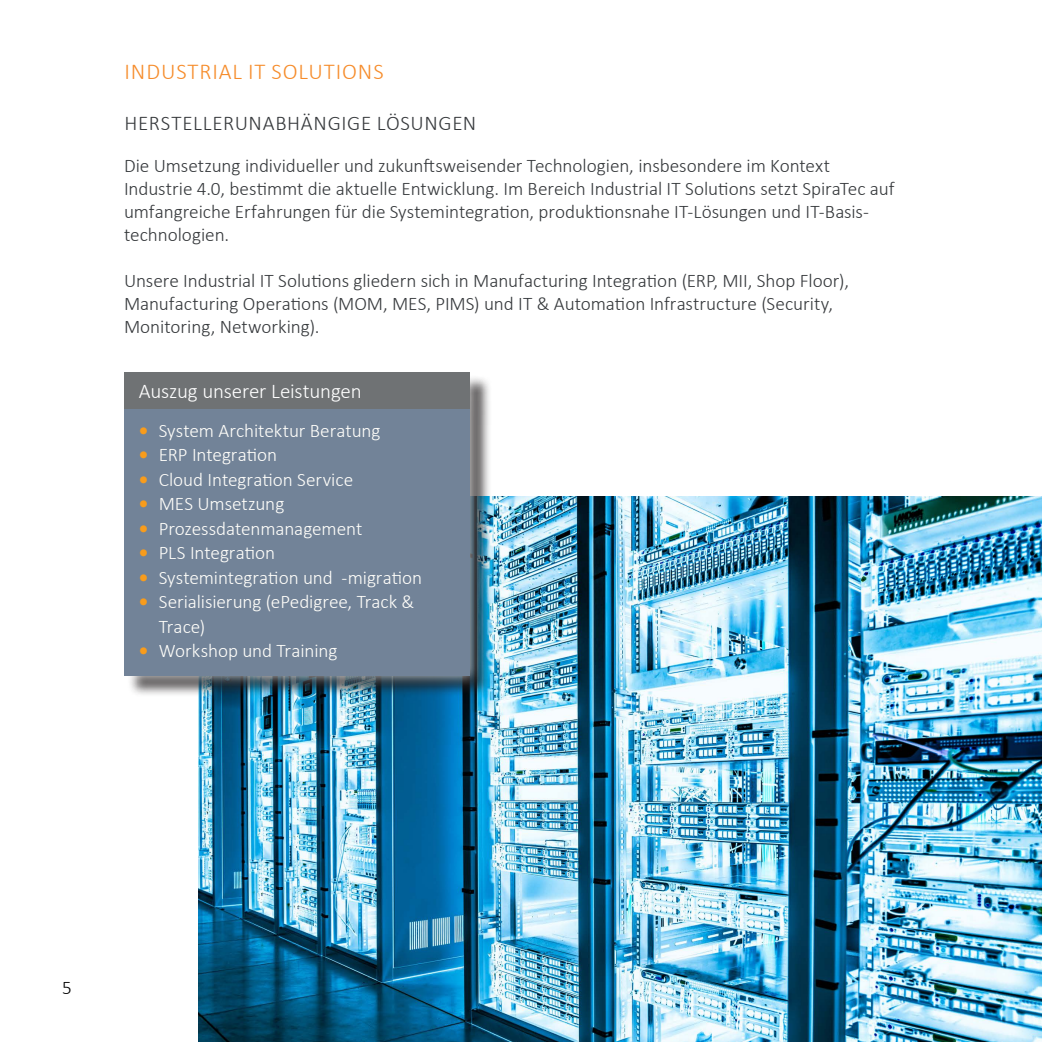
<style>
.page{position:relative;width:1042px;height:1042px;background:#fff}
.page>*{position:absolute;margin:0;border:0;box-sizing:border-box;transform-origin:0 0}
.Brotschrift{font:300 22.75px "Calibri";letter-spacing:.04em;color:#f68c2b}
.Brotschrift-2{font:300 21px "Calibri";letter-spacing:.03em;color:#36393c}
.Brotschrift-3{font:300 21px "Calibri";letter-spacing:-.01em;color:#fff}
.Brotschrift-4{font:300 19.25px/23.1px "Calibri";letter-spacing:-.005em;color:#36393c}
.t1{font:300 19.25px/24.5px "Calibri";letter-spacing:-.005em;color:#fffefa}
.t2{font:300 19.25px "Calibri";color:#000}
.s1{font-weight:700;color:#f89c1c}
</style>
<div class="page">
<img style="left:198px;top:496px;width:844px;height:546px">
<div style="left:127px;top:375px;width:365px;height:322px;background:#231f20;opacity:.75"></div>
<div style="left:113px;top:361px;width:368px;height:326px;background:#fff;opacity:.75"></div>
<div style="left:124px;top:391px;width:346px;height:285px;background:#728398"></div>
<div style="left:124px;top:372px;width:346px;height:37px;background:#6f7274"></div>
<p class="Brotschrift" style="left:124px;top:57px;width:261px">INDUSTRIAL IT SOLUTIONS</p>
<p class="Brotschrift-2" style="left:124px;top:109px;width:353px">HERSTELLERUNABHÄNGIGE LÖSUNGEN</p>
<p class="Brotschrift-4" style="left:124px;top:153px;width:707px">Die Umsetzung individueller und zukunftsweisender Technologien, insbesondere im Kontext</p>
<p class="Brotschrift-4" style="left:124px;top:176px;width:772px">Industrie 4.0, bestimmt die aktuelle Entwicklung. Im Bereich Industrial IT Solutions setzt SpiraTec auf umfangreiche Erfahrungen für die Systemintegration, produktionsnahe IT-Lösungen und IT-Basis&shy;technologien.</p>
<p class="Brotschrift-4" style="left:124px;top:269px;width:726px">Unsere Industrial IT Solutions gliedern sich in Manufacturing Integration (ERP, MII, Shop Floor),<br>Manufacturing Operations (MOM, MES, PIMS) und IT &amp; Automation Infrastructure (Security,<br>Monitoring, Networking).</p>
<p class="Brotschrift-3" style="left:139px;top:378px;width:224px">Auszug unserer Leistungen</p>
<p class="t1" style="left:139px;top:418px;width:243px"><span class="s1">•</span> System Architektur Beratung</p>
<p class="t1" style="left:139px;top:442px;width:140px"><span class="s1">•</span> ERP Integration</p>
<p class="t1" style="left:139px;top:467px;width:216px"><span class="s1">•</span> Cloud Integration Service</p>
<p class="t1" style="left:139px;top:491px;width:147px"><span class="s1">•</span> MES Umsetzung</p>
<p class="t1" style="left:139px;top:516px;width:225px"><span class="s1">•</span> Prozessdatenmanagement</p>
<p class="t1" style="left:139px;top:540px;width:138px"><span class="s1">•</span> PLS Integration</p>
<p class="t1" style="left:139px;top:565px;width:285px"><span class="s1">•</span> Systemintegration und -migration</p>
<p class="t1" style="left:159px;top:589px;width:257px;text-indent:-20px"><span class="s1">•</span> Serialisierung (ePedigree, Track &amp;<br>Trace)</p>
<p class="t1" style="left:139px;top:638px;width:200px"><span class="s1">•</span> Workshop und Training</p>
<p class="t2" style="left:62px;top:976px;width:11px">5</p>
</div>
